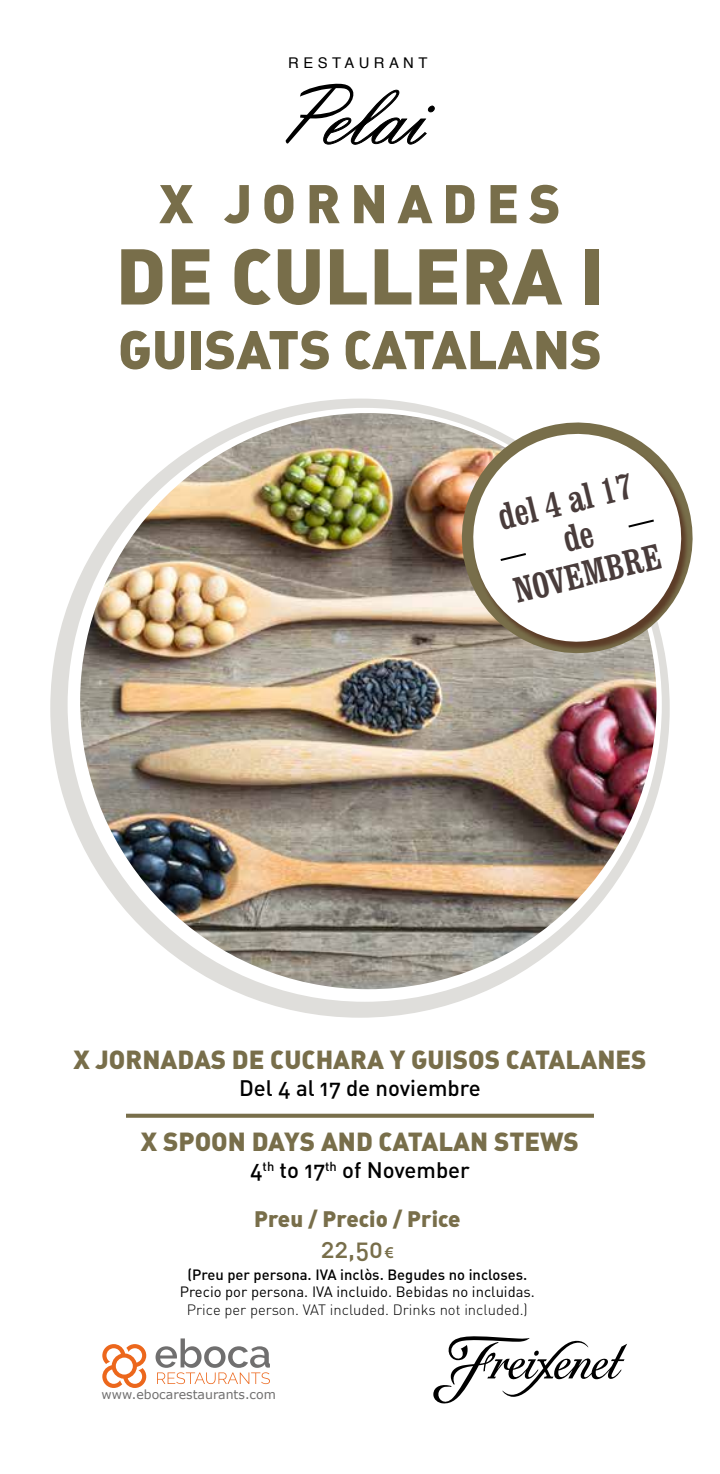
<style>
.page{position:relative;width:720px;height:1474px;background:#fff}
.page>*{position:absolute;margin:0;border:0;box-sizing:border-box;transform-origin:0 0}
.t1{font:77.52px "DIN Black Alternate";color:#786e4a}
.t2{font:53.55px "DIN Black Alternate";color:#786e4a}
.t3{font:53.55px "DIN Black Alternate";letter-spacing:.18em;color:#786e4a}
.t4{font:condensed 36.93px/37.4px "Clarendon BT";color:#493c3b;text-align:center}
.t5{font:25.9px "DIN Black Alternate";color:#786e4a}
.t6{font:25.9px "DIN Medium Alternate";color:#786e4a}
.t7{font:22.22px "DIN Medium Alternate";color:#000}
.t8{font:22.22px "DIN Black Alternate";color:#786e4a}
.t9{font:14.7px "DIN Regular Alternate";color:#000}
.t10{font:14.7px "DIN Light Alternate";color:#000}
.t11{font:14.7px "DIN Medium Alternate";color:#000}
.t12{font:14.7px "Helvetica";letter-spacing:.3em;color:#000}
.t13{font:12.42px "Verdana";color:#706f6f}
.s1{font-family:"Myriad Pro";font-weight:600;font-size:16.62px}
</style>
<div class="page">
<svg style="left:155px;top:1338px;width:115px;height:45px"></svg>
<svg style="left:102px;top:1344px;width:44px;height:43px"></svg>
<svg style="left:285px;top:83px;width:149px;height:62px"></svg>
<div style="left:50px;top:398px;width:619px;height:619px;background:#dfdedb;border-radius:50%"></div>
<div style="left:68px;top:408px;width:593px;height:593px;background:#fff;border-radius:50%"></div>
<img style="left:80px;top:413px;width:576px;height:576px;border-radius:288px">
<svg style="left:450px;top:412px;width:243px;height:253px"></svg>
<svg style="left:462px;top:423px;width:229px;height:229px"></svg>
<svg style="left:626px;top:518px;width:29px;height:11px"></svg>
<svg style="left:498px;top:551px;width:30px;height:11px"></svg>
<svg style="left:126px;top:1113px;width:467px;height:4px;background:#90876a"></svg>
<svg style="left:433px;top:1336px;width:194px;height:68px"></svg>
<p class="t12" style="left:288px;top:51px;width:141px">RESTAURANT</p>
<h2 class="t3" style="left:159px;top:168px;width:403px">X JORNADES</h2>
<h1 class="t1" style="left:116px;top:224px;width:490px">DE CULLERA I</h1>
<h2 class="t2" style="left:118px;top:314px;width:485px">GUISATS CATALANS</h2>
<h3 class="t4" style="left:491px;top:499px;width:152px;rotate:-14deg">del 4 al 17 de<br>NOVEMBRE</h3>
<p class="t5" style="left:73px;top:1042px;width:574px">X JORNADAS DE CUCHARA Y GUISOS CATALANES</p>
<p class="t7" style="left:239px;top:1073px;width:243px">Del 4 al 17 de noviembre</p>
<p class="t5" style="left:141px;top:1124px;width:439px">X SPOON DAYS AND CATALAN STEWS</p>
<p class="t7" style="left:250px;top:1155px;width:221px">4<sup>th</sup> to 17<sup>th</sup> of November</p>
<p class="t8" style="left:254px;top:1204px;width:208px">Preu / Precio / Price</p>
<p class="t6" style="left:321px;top:1232px;width:74px">22,50<span class="s1">€</span></p>
<p class="t11" style="left:187px;top:1264px;width:341px">(Preu per persona. IVA inclòs. Begudes no incloses.</p>
<p class="t9" style="left:180px;top:1282px;width:356px">Precio por persona. IVA incluido. Bebidas no incluidas.</p>
<p class="t10" style="left:187px;top:1300px;width:342px">Price per person. VAT included. Drinks not included.)</p>
<p class="t13" style="left:102px;top:1385px;width:176px">www.ebocarestaurants.com</p>
</div>
